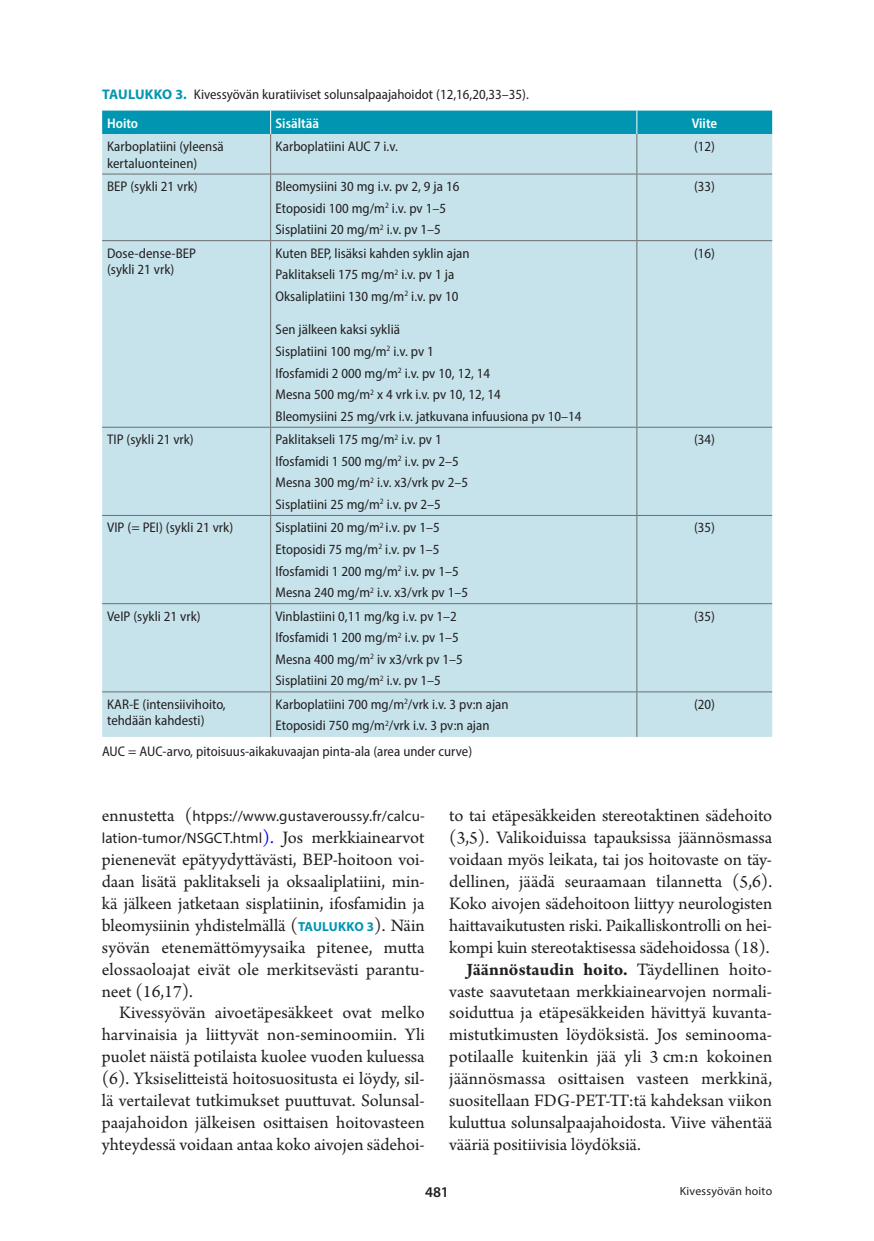
<style>
.page{position:relative;width:874px;height:1241px;background:#fff}
.page>*{position:absolute;margin:0;border:0;box-sizing:border-box;transform-origin:0 0}
.t1{font:18.38px/21.9px "Arno Pro";letter-spacing:-.005em;color:#231f20;text-align:justify}
.t2{font:14.88px/21.9px "Myriad Pro";letter-spacing:.01em;color:#231f20}
.t3{font:600 14.88px "Myriad Pro";color:#231f20}
.t{font:semi-condensed 14px/16.6px "Myriad Pro";color:#231f20}
.t_pl{font:600 semi-condensed 14px "Myriad Pro";color:#fff}
.Ala{font:11.9px "Myriad Pro";letter-spacing:.02em;color:#231f20}
.s1{font-weight:700;font-stretch:normal;color:#0096b1}
.s2{font-family:"Arno Pro";font-size:18.38px}
.s3{font-family:"Arno Pro";font-size:18.38px;color:#00f}
.s4{font-family:"Myriad Pro";font-weight:700;font-size:13.12px;color:#0096b1}
.s5{font-weight:700}
</style>
<div class="page">
<div style="left:102px;top:134px;width:669px;height:602px;background:#c6e3eb"></div>
<div style="left:102px;top:111px;width:669px;height:23px;background:#0096b1"></div>
<hr style="left:270px;top:134px;width:1px;height:39px;background:#6c6d70">
<hr style="left:636px;top:134px;width:1px;height:39px;background:#6c6d70">
<hr style="left:102px;top:173px;width:168px;height:1px;background:#6c6d70">
<hr style="left:270px;top:173px;width:366px;height:1px;background:#6c6d70">
<hr style="left:270px;top:174px;width:1px;height:66px;background:#6c6d70">
<hr style="left:636px;top:173px;width:135px;height:1px;background:#6c6d70">
<hr style="left:636px;top:174px;width:1px;height:66px;background:#6c6d70">
<hr style="left:102px;top:240px;width:168px;height:1px;background:#6c6d70">
<hr style="left:270px;top:240px;width:366px;height:1px;background:#6c6d70">
<hr style="left:270px;top:241px;width:1px;height:186px;background:#6c6d70">
<hr style="left:636px;top:240px;width:135px;height:1px;background:#6c6d70">
<hr style="left:636px;top:241px;width:1px;height:186px;background:#6c6d70">
<hr style="left:102px;top:427px;width:168px;height:1px;background:#6c6d70">
<hr style="left:270px;top:427px;width:366px;height:1px;background:#6c6d70">
<hr style="left:270px;top:427px;width:1px;height:88px;background:#6c6d70">
<hr style="left:636px;top:427px;width:135px;height:1px;background:#6c6d70">
<hr style="left:636px;top:427px;width:1px;height:88px;background:#6c6d70">
<hr style="left:102px;top:515px;width:168px;height:1px;background:#6c6d70">
<hr style="left:270px;top:515px;width:366px;height:1px;background:#6c6d70">
<hr style="left:270px;top:516px;width:1px;height:87px;background:#6c6d70">
<hr style="left:636px;top:515px;width:135px;height:1px;background:#6c6d70">
<hr style="left:636px;top:516px;width:1px;height:87px;background:#6c6d70">
<hr style="left:102px;top:603px;width:168px;height:1px;background:#6c6d70">
<hr style="left:270px;top:603px;width:366px;height:1px;background:#6c6d70">
<hr style="left:270px;top:604px;width:1px;height:87px;background:#6c6d70">
<hr style="left:636px;top:603px;width:135px;height:1px;background:#6c6d70">
<hr style="left:636px;top:604px;width:1px;height:87px;background:#6c6d70">
<hr style="left:102px;top:691px;width:168px;height:1px;background:#6c6d70">
<hr style="left:270px;top:691px;width:366px;height:1px;background:#6c6d70">
<hr style="left:270px;top:692px;width:1px;height:44px;background:#6c6d70">
<hr style="left:636px;top:691px;width:135px;height:1px;background:#6c6d70">
<hr style="left:636px;top:692px;width:1px;height:44px;background:#6c6d70">
<p class="t" style="left:102px;top:85px;width:428px"><span class="s1">TAULUKKO 3.</span> Kivessyövän kuratiiviset solunsalpaajahoidot (12,16,20,33–35).</p>
<p class="t_pl" style="left:107px;top:114px;width:33px">Hoito</p>
<p class="t_pl" style="left:275px;top:114px;width:45px">Sisältää</p>
<p class="t_pl" style="left:691px;top:114px;width:27px">Viite</p>
<p class="t" style="left:107px;top:138px;width:118px">Karboplatiini (yleensä kertaluonteinen)</p>
<p class="t" style="left:275px;top:138px;width:124px">Karboplatiini AUC 7 i.v.</p>
<p class="t" style="left:693px;top:138px;width:22px">(12)</p>
<p class="t" style="left:107px;top:178px;width:92px">BEP (sykli 21 vrk)</p>
<p class="t" style="left:275px;top:178px;width:185px">Bleomysiini 30 mg i.v. pv 2, 9 ja 16</p>
<p class="t" style="left:275px;top:199px;width:172px">Etoposidi 100 mg/m<sup>2</sup> i.v. pv 1–5</p>
<p class="t" style="left:275px;top:221px;width:167px">Sisplatiini 20 mg/m<sup>2</sup> i.v. pv 1–5</p>
<p class="t" style="left:693px;top:178px;width:22px">(33)</p>
<p class="t" style="left:107px;top:244px;width:90px">Dose-dense-BEP (sykli 21 vrk)</p>
<p class="t" style="left:275px;top:244px;width:195px">Kuten BEP, lisäksi kahden syklin ajan</p>
<p class="t" style="left:275px;top:266px;width:180px">Paklitakseli 175 mg/m<sup>2</sup> i.v. pv 1 ja</p>
<p class="t" style="left:275px;top:287px;width:184px">Oksaliplatiini 130 mg/m<sup>2</sup> i.v. pv 10</p>
<p class="t" style="left:275px;top:321px;width:126px">Sen jälkeen kaksi sykliä</p>
<p class="t" style="left:275px;top:343px;width:160px">Sisplatiini 100 mg/m<sup>2</sup> i.v. pv 1</p>
<p class="t" style="left:275px;top:364px;width:216px">Ifosfamidi 2 000 mg/m<sup>2</sup> i.v. pv 10, 12, 14</p>
<p class="t" style="left:275px;top:386px;width:227px">Mesna 500 mg/m<sup>2</sup> x 4 vrk i.v. pv 10, 12, 14</p>
<p class="t" style="left:275px;top:407px;width:307px">Bleomysiini 25 mg/vrk i.v. jatkuvana infuusiona pv 10–14</p>
<p class="t" style="left:107px;top:431px;width:88px">TIP (sykli 21 vrk)</p>
<p class="t" style="left:275px;top:431px;width:168px">Paklitakseli 175 mg/m<sup>2</sup> i.v. pv 1</p>
<p class="t" style="left:275px;top:452px;width:185px">Ifosfamidi 1 500 mg/m<sup>2</sup> i.v. pv 2–5</p>
<p class="t" style="left:275px;top:474px;width:194px">Mesna 300 mg/m<sup>2</sup> i.v. x3/vrk pv 2–5</p>
<p class="t" style="left:275px;top:495px;width:167px">Sisplatiini 25 mg/m<sup>2</sup> i.v. pv 2–5</p>
<p class="t" style="left:107px;top:519px;width:127px">VIP (= PEI) (sykli 21 vrk)</p>
<p class="t" style="left:275px;top:519px;width:165px">Sisplatiini 20 mg/m<sup>2</sup> i.v. pv 1–5</p>
<p class="t" style="left:275px;top:540px;width:165px">Etoposidi 75 mg/m<sup>2</sup> i.v. pv 1–5</p>
<p class="t" style="left:275px;top:562px;width:185px">Ifosfamidi 1 200 mg/m<sup>2</sup> i.v. pv 1–5</p>
<p class="t" style="left:275px;top:584px;width:194px">Mesna 240 mg/m<sup>2</sup> i.v. x3/vrk pv 1–5</p>
<p class="t" style="left:107px;top:607px;width:95px">VeIP (sykli 21 vrk)</p>
<p class="t" style="left:275px;top:607px;width:183px">Vinblastiini 0,11 mg/kg i.v. pv 1–2</p>
<p class="t" style="left:275px;top:629px;width:185px">Ifosfamidi 1 200 mg/m<sup>2</sup> i.v. pv 1–5</p>
<p class="t" style="left:275px;top:650px;width:189px">Mesna 400 mg/m<sup>2</sup> iv x3/vrk pv 1–5</p>
<p class="t" style="left:275px;top:672px;width:167px">Sisplatiini 20 mg/m<sup>2</sup> i.v. pv 1–5</p>
<p class="t" style="left:107px;top:695px;width:120px">KAR-E (intensiivihoito, tehdään kahdesti)</p>
<p class="t" style="left:275px;top:695px;width:234px">Karboplatiini 700 mg/m<sup>2</sup>/vrk i.v. 3 pv:n ajan</p>
<p class="t" style="left:275px;top:717px;width:215px">Etoposidi 750 mg/m<sup>2</sup>/vrk i.v. 3 pv:n ajan</p>
<p class="t" style="left:102px;top:743px;width:371px">AUC = AUC-arvo, pitoisuus-aikakuvaajan pinta-ala (area under curve)</p>
<p class="t" style="left:693px;top:244px;width:22px">(16)</p>
<p class="t" style="left:693px;top:431px;width:22px">(34)</p>
<p class="t" style="left:693px;top:519px;width:22px">(35)</p>
<p class="t" style="left:693px;top:607px;width:22px">(35)</p>
<p class="t" style="left:693px;top:695px;width:22px">(20)</p>
<p class="t2" style="left:102px;top:805px;width:324px"><span class="s2">ennustetta (</span>htpps://www.gustaveroussy.fr/calcu&shy;lation-tumor/NSGCT.html<span class="s3">).</span> <span class="s2">Jos merkkiainearvot</span></p>
<p class="t1" style="left:102px;top:849px;width:324px">pienenevät epätyydyttävästi, BEP-hoitoon voi&shy;daan lisätä paklitakseli ja oksaaliplatiini, min&shy;kä jälkeen jatketaan sisplatiinin, ifosfamidin ja bleomysiinin yhdistelmällä (<span class="s4">TAULUKKO 3</span>). Näin syövän etenemättömyysaika pitenee, mutta elossaoloajat eivät ole merkitsevästi parantu&shy;neet (16,17).</p>
<p class="t1" style="left:102px;top:1002px;width:324px;text-indent:17px">Kivessyövän aivoetäpesäkkeet ovat melko harvinaisia ja liittyvät non-seminoomiin. Yli puolet näistä potilaista kuolee vuoden kuluessa (6). Yksiselitteistä hoitosuositusta ei löydy, sil&shy;lä vertailevat tutkimukset puuttuvat. Solunsal&shy;paajahoidon jälkeisen osittaisen hoitovasteen yhteydessä voidaan antaa koko aivojen sädehoi-</p>
<p class="t1" style="left:449px;top:805px;width:324px">to tai etäpesäkkeiden stereotaktinen sädehoito (3,5). Valikoiduissa tapauksissa jäännösmassa voidaan myös leikata, tai jos hoitovaste on täy&shy;dellinen, jäädä seuraamaan tilannetta (5,6).<br>Koko aivojen sädehoitoon liittyy neurologisten haittavaikutusten riski. Paikalliskontrolli on hei&shy;kompi kuin stereotaktisessa sädehoidossa (18).</p>
<p class="t1" style="left:449px;top:959px;width:324px;text-indent:17px"><span class="s5">Jäännöstaudin hoito.</span> Täydellinen hoito&shy;vaste saavutetaan merkkiainearvojen normali&shy;soiduttua ja etäpesäkkeiden hävittyä kuvanta&shy;mistutkimusten löydöksistä. Jos seminooma&shy;potilaalle kuitenkin jää yli 3 cm:n kokoinen jäännösmassa osittaisen vasteen merkkinä, suositellaan FDG-PET-TT:tä kahdeksan viikon kuluttua solunsalpaajahoidosta. Viive vähentää vääriä positiivisia löydöksiä.</p>
<p class="t3" style="left:425px;top:1182px;width:25px">481</p>
<p class="Ala" style="left:679px;top:1183px;width:94px">Kivessyövän hoito</p>
</div>
